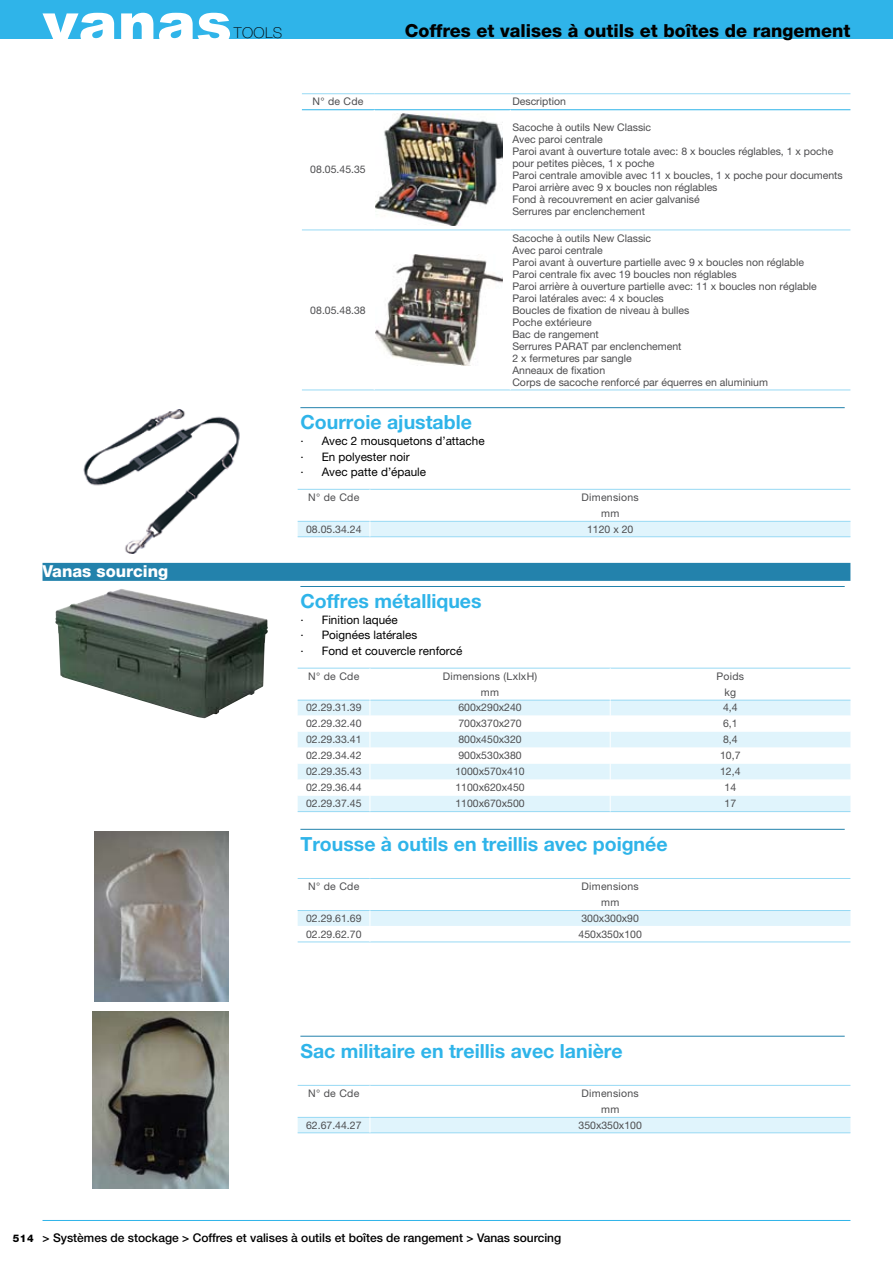
<style>
.page{position:relative;width:893px;height:1263px;background:#fff}
.page>*{position:absolute;margin:0;border:0;box-sizing:border-box;transform-origin:0 0}
.Produktgroep{font:700 19.5px "Helvetica Neue LT Pro";color:#2fb4e9}
.t1{font:800 18px "Helvetica Neue LT Pro";color:#000}
.Merknaam{font:800 16.5px "Helvetica Neue LT Pro";color:#fff}
.t2{font:100 15px "Helvetica Neue LT Pro";letter-spacing:.025em;color:#000}
.t3{font:500 12px "Helvetica Neue LT Pro";color:#000}
.t4{font:11.7px "Helvetica Neue LT Pro";color:#000}
.Table_Omschrijving{font:10.5px/12px "Helvetica Neue LT Pro";color:#4d4d4f}
.Table_Body{font:10.5px "Helvetica Neue LT Pro";color:#4d4d4f}
.Table_Header{font:10.5px "Helvetica Neue LT Pro";letter-spacing:.025em;color:#4d4d4f}
.t5{font:800 10.5px "Helvetica Neue LT Pro";color:#000}
</style>
<div class="page">
<div style="left:43px;top:563px;width:807px;height:18px;background:#2382ac"></div>
<svg style="left:302px;top:110px;width:548px;height:280px"></svg>
<hr style="left:302px;top:93px;width:72px;height:1px;background:#97d9f4">
<hr style="left:374px;top:93px;width:136px;height:1px;background:#97d9f4">
<hr style="left:510px;top:93px;width:340px;height:1px;background:#97d9f4">
<hr style="left:302px;top:390px;width:72px;height:1px;background:#97d9f4">
<hr style="left:374px;top:390px;width:136px;height:1px;background:#97d9f4">
<hr style="left:510px;top:390px;width:340px;height:1px;background:#97d9f4">
<hr style="left:302px;top:109px;width:72px;height:1px;background:#2fb4e9">
<hr style="left:374px;top:109px;width:136px;height:1px;background:#2fb4e9">
<hr style="left:510px;top:109px;width:340px;height:1px;background:#2fb4e9">
<hr style="left:374px;top:110px;width:1px;height:120px;background:#fff">
<hr style="left:510px;top:110px;width:1px;height:120px;background:#fff">
<hr style="left:374px;top:230px;width:1px;height:160px;background:#fff">
<hr style="left:510px;top:230px;width:1px;height:160px;background:#fff">
<hr style="left:302px;top:230px;width:72px;height:1px;background:#97d9f4">
<hr style="left:374px;top:230px;width:136px;height:1px;background:#97d9f4">
<hr style="left:510px;top:230px;width:340px;height:1px;background:#97d9f4">
<img style="left:375px;top:113px;width:128px;height:113px">
<img style="left:375px;top:254px;width:128px;height:111px">
<hr style="left:300px;top:407px;width:545px;height:1px;background:#2382ac">
<svg style="left:298px;top:489px;width:552px;height:48px"></svg>
<hr style="left:300px;top:586px;width:545px;height:1px;background:#2382ac">
<hr style="left:298px;top:811px;width:72px;height:1px;background:#97d9f4">
<hr style="left:370px;top:811px;width:240px;height:1px;background:#97d9f4">
<hr style="left:610px;top:811px;width:240px;height:1px;background:#97d9f4">
<svg style="left:298px;top:668px;width:552px;height:143px"></svg>
<hr style="left:300px;top:829px;width:545px;height:1px;background:#2382ac">
<hr style="left:298px;top:878px;width:72px;height:1px;background:#97d9f4">
<hr style="left:370px;top:878px;width:480px;height:1px;background:#97d9f4">
<hr style="left:298px;top:942px;width:72px;height:1px;background:#97d9f4">
<hr style="left:370px;top:942px;width:480px;height:1px;background:#97d9f4">
<svg style="left:298px;top:910px;width:552px;height:32px"></svg>
<hr style="left:300px;top:1036px;width:545px;height:1px;background:#2382ac">
<svg style="left:298px;top:1085px;width:552px;height:48px"></svg>
<img style="left:83px;top:410px;width:157px;height:143px">
<img style="left:55px;top:589px;width:213px;height:129px">
<img style="left:94px;top:831px;width:135px;height:171px">
<img style="left:93px;top:1011px;width:135px;height:177px">
<div style="left:0;top:0;width:893px;height:38px;background:#2fb4e9"></div>
<svg style="left:43px;top:13px;width:110px;height:26px"></svg>
<svg style="left:159px;top:13px;width:71px;height:26px"></svg>
<hr style="left:43px;top:1220px;width:807px;height:1px;background:#2fb4e9">
<p class="Merknaam" style="left:43px;top:562px;width:127px">Vanas sourcing</p>
<h3 class="t2" style="left:234px;top:24px;width:50px">TOOLS</h3>
<h2 class="t1" style="left:405px;top:20px;width:447px">Coffres et valises à outils et boîtes de rangement</h2>
<p class="Table_Header" style="left:313px;top:95px;width:53px">N° de Cde</p>
<p class="Table_Omschrijving" style="left:512px;top:96px;width:55px">Description</p>
<p class="Table_Body" style="left:310px;top:163px;width:57px">08.05.45.35</p>
<p class="Table_Body" style="left:310px;top:304px;width:57px">08.05.48.38</p>
<p class="Table_Omschrijving" style="left:512px;top:121px;width:332px">Sacoche à outils New Classic<br>Avec paroi centrale<br>Paroi avant à ouverture totale avec: 8 x boucles réglables, 1 x poche pour petites pièces, 1 x poche<br>Paroi centrale amovible avec 11 x boucles, 1 x poche pour documents Paroi arrière avec 9 x boucles non réglables<br>Fond à recouvrement en acier galvanisé<br>Serrures par enclenchement</p>
<p class="Table_Omschrijving" style="left:512px;top:232px;width:306px">Sacoche à outils New Classic<br>Avec paroi centrale<br>Paroi avant à ouverture partielle avec 9 x boucles non réglable Paroi centrale fix avec 19 boucles non réglables<br>Paroi arrière à ouverture partielle avec: 11 x boucles non réglable Paroi latérales avec: 4 x boucles<br>Boucles de fixation de niveau à bulles<br>Poche extérieure<br>Bac de rangement<br>Serrures PARAT par enclenchement<br>2 x fermetures par sangle<br>Anneaux de fixation<br>Corps de sacoche renforcé par équerres en aluminium</p>
<p class="Produktgroep" style="left:300px;top:410px;width:173px">Courroie ajustable</p>
<p class="t4" style="left:300px;top:434px;width:186px">· Avec 2 mousquetons d’attache</p>
<p class="t4" style="left:300px;top:449px;width:111px">· En polyester noir</p>
<p class="t4" style="left:300px;top:465px;width:127px">· Avec patte d’épaule</p>
<p class="Table_Header" style="left:308px;top:491px;width:53px">N° de Cde</p>
<p class="Table_Header" style="left:582px;top:491px;width:59px">Dimensions</p>
<p class="Table_Header" style="left:601px;top:507px;width:20px">mm</p>
<p class="Table_Body" style="left:306px;top:522px;width:57px">08.05.34.24</p>
<p class="Table_Body" style="left:587px;top:522px;width:48px">1120 x 20</p>
<p class="Produktgroep" style="left:300px;top:589px;width:183px">Coffres métalliques</p>
<p class="t4" style="left:300px;top:613px;width:99px">· Finition laquée</p>
<p class="t4" style="left:300px;top:628px;width:118px">· Poignées latérales</p>
<p class="t4" style="left:300px;top:644px;width:163px">· Fond et couvercle renforcé</p>
<p class="Table_Header" style="left:308px;top:670px;width:53px">N° de Cde</p>
<p class="Table_Header" style="left:443px;top:670px;width:96px">Dimensions (LxlxH)</p>
<p class="Table_Header" style="left:716px;top:670px;width:29px">Poids</p>
<p class="Table_Header" style="left:481px;top:686px;width:20px">mm</p>
<p class="Table_Header" style="left:724px;top:686px;width:13px">kg</p>
<p class="Table_Body" style="left:306px;top:701px;width:57px">02.29.31.39</p>
<p class="Table_Body" style="left:458px;top:701px;width:65px">600x290x240</p>
<p class="Table_Body" style="left:723px;top:701px;width:16px">4,4</p>
<p class="Table_Body" style="left:306px;top:717px;width:57px">02.29.32.40</p>
<p class="Table_Body" style="left:458px;top:717px;width:65px">700x370x270</p>
<p class="Table_Body" style="left:723px;top:717px;width:16px">6,1</p>
<p class="Table_Body" style="left:306px;top:733px;width:57px">02.29.33.41</p>
<p class="Table_Body" style="left:458px;top:733px;width:65px">800x450x320</p>
<p class="Table_Body" style="left:723px;top:733px;width:16px">8,4</p>
<p class="Table_Body" style="left:306px;top:749px;width:57px">02.29.34.42</p>
<p class="Table_Body" style="left:458px;top:749px;width:65px">900x530x380</p>
<p class="Table_Body" style="left:720px;top:749px;width:22px">10,7</p>
<p class="Table_Body" style="left:306px;top:765px;width:57px">02.29.35.43</p>
<p class="Table_Body" style="left:455px;top:765px;width:71px">1000x570x410</p>
<p class="Table_Body" style="left:720px;top:765px;width:22px">12,4</p>
<p class="Table_Body" style="left:306px;top:781px;width:57px">02.29.36.44</p>
<p class="Table_Body" style="left:455px;top:781px;width:71px">1100x620x450</p>
<p class="Table_Body" style="left:724px;top:781px;width:13px">14</p>
<p class="Table_Body" style="left:306px;top:797px;width:57px">02.29.37.45</p>
<p class="Table_Body" style="left:455px;top:797px;width:71px">1100x670x500</p>
<p class="Table_Body" style="left:724px;top:797px;width:13px">17</p>
<p class="Produktgroep" style="left:300px;top:832px;width:369px">Trousse à outils en treillis avec poignée</p>
<p class="Table_Header" style="left:308px;top:880px;width:53px">N° de Cde</p>
<p class="Table_Header" style="left:582px;top:880px;width:59px">Dimensions</p>
<p class="Table_Header" style="left:601px;top:896px;width:20px">mm</p>
<p class="Table_Body" style="left:306px;top:912px;width:57px">02.29.61.69</p>
<p class="Table_Body" style="left:581px;top:912px;width:59px">300x300x90</p>
<p class="Table_Body" style="left:306px;top:928px;width:57px">02.29.62.70</p>
<p class="Table_Body" style="left:578px;top:928px;width:65px">450x350x100</p>
<p class="Produktgroep" style="left:300px;top:1039px;width:324px">Sac militaire en treillis avec lanière</p>
<p class="Table_Header" style="left:308px;top:1087px;width:53px">N° de Cde</p>
<p class="Table_Header" style="left:582px;top:1087px;width:59px">Dimensions</p>
<p class="Table_Header" style="left:601px;top:1103px;width:20px">mm</p>
<p class="Table_Body" style="left:306px;top:1118px;width:57px">62.67.44.27</p>
<p class="Table_Body" style="left:578px;top:1118px;width:65px">350x350x100</p>
<p class="t5" style="left:13px;top:1232px;width:22px">514</p>
<p class="t3" style="left:43px;top:1230px;width:520px">&gt; Systèmes de stockage &gt; Coffres et valises à outils et boîtes de rangement &gt; Vanas sourcing</p>
</div>
